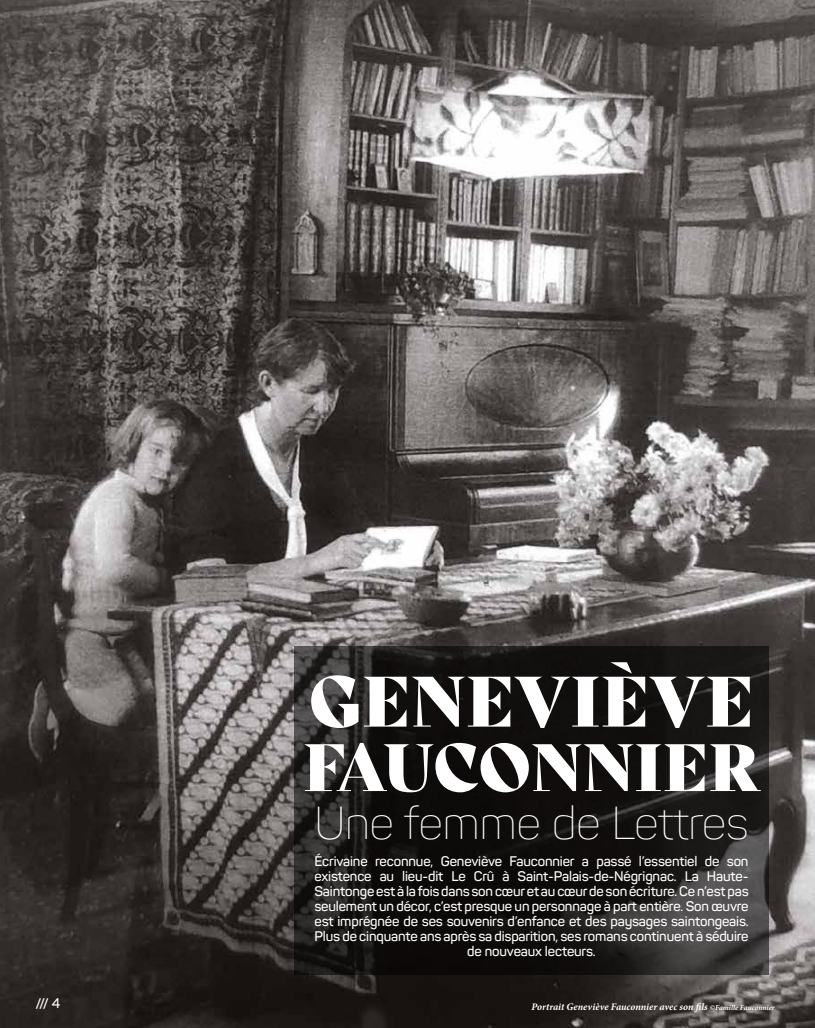
<style>
.page{position:relative;width:815px;height:1028px;background:#fff}
.page>*{position:absolute;margin:0;border:0;box-sizing:border-box;transform-origin:0 0}
.t1{font:69.25px "Bely Display";color:#fff}
.t2{font:65px "Bely Display";color:#fff}
.t3{font:200 45.62px "Panton";color:#fff}
.t4{font:600 13.75px/15px "Panton";letter-spacing:-.01em;color:#fff;text-align:center}
.t5{font:italic 700 10px "Minion Pro";color:#fff}
.s1{font-size:7.5px}
</style>
<div class="page">
<img style="left:0;top:0;width:815px;height:1028px">
<svg style="left:294px;top:646px;width:475px;height:328px;background:#1b1817"></svg>
<h1 class="t1" style="left:309px;top:645px;width:446px">GENEVIÈVE</h1>
<h2 class="t2" style="left:303px;top:715px;width:459px">FAUCONNIER</h2>
<h3 class="t3" style="left:314px;top:795px;width:436px">Une femme de Lettres</h3>
<p class="t4" style="left:314px;top:853px;width:436px">Écrivaine reconnue, Geneviève Fauconnier a passé l’essentiel de son existence au lieu-dit Le Crû à Saint-Palais-de-Négrignac. La Haute-Saintonge est à la fois dans son cœur et au cœur de son écriture. Ce n’est pas seulement un décor, c’est presque un personnage à part entière. Son œuvre est imprégnée de ses souvenirs d’enfance et des paysages saintongeais.<br>Plus de cinquante ans après sa disparition, ses romans continuent à séduire de nouveaux lecteurs.</p>
<p class="t4" style="left:35px;top:996px;width:26px">/// 4</p>
<p class="t5" style="left:531px;top:1000px;width:245px">Portrait Geneviève Fauconnier avec son fils <span class="s1">©Famille Fauconnier</span></p>
</div>
